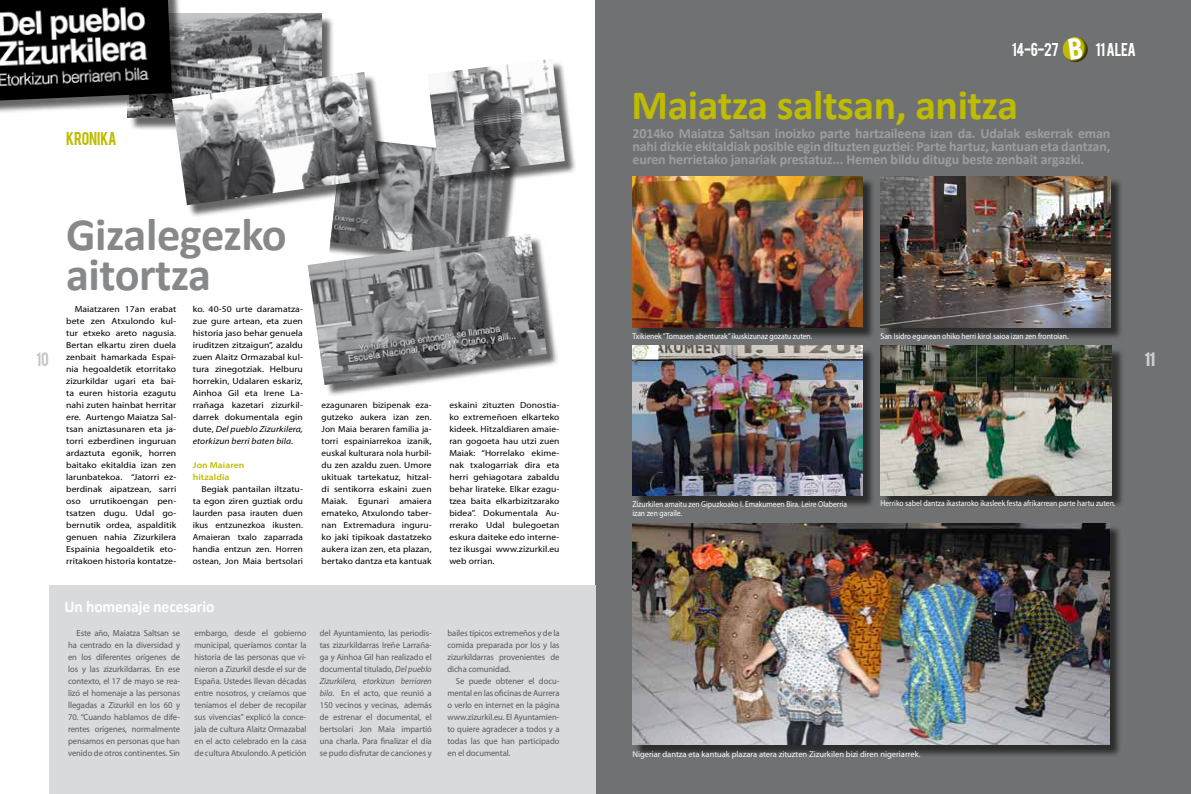
<style>
.page{position:relative;width:1191px;height:794px;background:#fff}
.page>*{position:absolute;margin:0;border:0;box-sizing:border-box;transform-origin:0 0}
.t1{font:700 46.4px/40px "Calibri";letter-spacing:-.01em;color:#87888a}
.t2{font:700 41.8px "Calibri";letter-spacing:-.01em;color:#bebc00}
.t3{font:700 16.4px "Calibri";letter-spacing:-.01em;color:#fff;scale:.95 1}
.t4{font:15px "Bebas";color:#c6c7c8}
.t5{font:14.6px "Bebas";letter-spacing:-.025em;color:#fff}
.t6{font:14.6px "Bebas";letter-spacing:-.01em;color:#bebc00}
.t7{font:700 14px/13px "Calibri";letter-spacing:-.01em;color:#9c9e9f;text-align:justify}
.t8{font:8.8px/12px "Myriad Pro";letter-spacing:-.005em;color:#58585a;text-align:justify}
.t9{font:8.8px/12px "Myriad Pro";letter-spacing:.005em;color:#000;text-align:justify;scale:1.1 1}
.t10{font:8.8px/12px "Myriad Pro";letter-spacing:.005em;color:#000;text-align:justify;scale:1.05 1}
.t11{font:8.8px/12px "Myriad Pro";letter-spacing:.005em;color:#000;text-align:justify;scale:1.08 1}
.t12{font:600 8.8px/12px "Myriad Pro";letter-spacing:.005em;color:#bebc00;scale:1.1 1}
.t13{font:8.5px "Myriad Pro";letter-spacing:-.005em;color:#fff;scale:.9 1}
.t14{font:8.5px "Myriad Pro";letter-spacing:-.005em;color:#fff}
.s1{font-style:italic}
</style>
<div class="page">
<div style="left:595px;top:0;width:596px;height:794px;background:#707172"></div>
<div style="left:634px;top:524px;width:488px;height:233px;background:#000;opacity:.6"></div>
<img style="left:632px;top:523px;width:477px;height:221px">
<div style="left:634px;top:178px;width:240px;height:162px;background:#000;opacity:.6"></div>
<img style="left:632px;top:176px;width:230px;height:151px">
<div style="left:634px;top:347px;width:240px;height:161px;background:#000;opacity:.6"></div>
<img style="left:632px;top:346px;width:230px;height:149px">
<div style="left:882px;top:178px;width:240px;height:162px;background:#000;opacity:.6"></div>
<img style="left:880px;top:176px;width:230px;height:151px">
<div style="left:882px;top:347px;width:242px;height:161px;background:#000;opacity:.6"></div>
<img style="left:880px;top:346px;width:232px;height:149px">
<div style="left:49px;top:585px;width:546px;height:209px;background:#d9dadb"></div>
<div style="left:327px;top:136px;width:191px;height:137px;background:#000;opacity:.6"></div>
<img style="left:330px;top:137px;width:176px;height:97px">
<div style="left:309px;top:236px;width:250px;height:161px;background:#000;opacity:.6"></div>
<img style="left:308px;top:234px;width:239px;height:151px">
<div style="left:429px;top:61px;width:148px;height:127px;background:#000;opacity:.6"></div>
<img style="left:427px;top:59px;width:138px;height:117px">
<div style="left:129px;top:15px;width:205px;height:115px;background:#000;opacity:.6"></div>
<img style="left:127px;top:14px;width:194px;height:104px">
<div style="left:0;top:0;width:184px;height:114px;background:#000;opacity:.6"></div>
<img style="left:0;top:0;width:172px;height:100px">
<div style="left:174px;top:74px;width:217px;height:143px;background:#000;opacity:.6"></div>
<img style="left:172px;top:72px;width:207px;height:133px">
<svg style="left:1062px;top:37px;width:26px;height:25px"></svg>
<h3 class="t6" style="left:66px;top:128px;width:52px">KRONIKA</h3>
<h3 class="t4" style="left:36px;top:348px;width:14px">10</h3>
<h1 class="t1" style="left:66px;top:212px;width:222px">Gizalegezko aitortza</h1>
<p class="t9" style="left:66px;top:303px;width:102px;text-indent:9px">Maiatzaren 17an erabat bete zen Atxulondo kul&shy;tur etxeko areto nagusia.<br>Bertan elkartu ziren duela zenbait hamarkada Espai&shy;nia hegoaldetik etorritako zizurkildar ugari eta bai&shy;ta euren historia ezagutu nahi zuten hainbat herritar ere. Aurtengo Maiatza Sal&shy;tsan aniztasunaren eta ja&shy;torri ezberdinen inguruan ardaztuta egonik, horren baitako ekitaldia izan zen larunbatekoa. “Jatorri ez&shy;berdinak aipatzean, sarri oso urrutikoengan pen&shy;tsatzen dugu. Udal go&shy;bernutik ordea, aspalditik genuen nahia Zizurkilera Espainia hegoaldetik eto&shy;rritakoen historia kontatze-</p>
<p class="t9" style="left:193px;top:303px;width:102px">ko. 40-50 urte daramatza&shy;zue gure artean, eta zuen historia jaso behar genuela iruditzen zitzaigun”, azaldu zuen Alaitz Ormazabal kul&shy;tura zinegotziak. Helburu horrekin, Udalaren eskariz, Ainhoa Gil eta Irene La&shy;rrañaga kazetari zizurkil&shy;darrek dokumentala egin dute, <span class="s1">Del pueblo Zizurkilera, etorkizun berri baten bila</span>.</p>
<p class="t12" style="left:193px;top:459px;width:48px">Jon Maiaren hitzaldia</p>
<p class="t9" style="left:193px;top:483px;width:102px;text-indent:9px">Begiak pantailan iltzatu&shy;ta egon ziren guztiak ordu laurden pasa irauten duen ikus entzunezkoa ikusten.<br>Amaieran txalo zaparrada handia entzun zen. Horren ostean, Jon Maia bertsolari</p>
<h3 class="t3" style="left:65px;top:596px;width:159px">Un homenaje necesario</h3>
<p class="t10" style="left:321px;top:399px;width:106px">ezagunaren bizipenak eza&shy;gutzeko aukera izan zen.<br>Jon Maia beraren familia ja&shy;torri espainiarrekoa izanik, euskal kulturara nola hurbil&shy;du zen azaldu zuen. Umore ukituak tartekatuz, hitzal&shy;di sentikorra eskaini zuen Maiak. Egunari amaiera emateko, Atxulondo taber&shy;nan Extremadura inguru&shy;ko jaki tipikoak dastatzeko aukera izan zen, eta plazan, bertako dantza eta kantuak</p>
<p class="t11" style="left:449px;top:399px;width:103px">eskaini zituzten Donostia&shy;ko extremeñoen elkarteko kideek. Hitzaldiaren amaie&shy;ran gogoeta hau utzi zuen Maiak: “Horrelako ekime&shy;nak txalogarriak dira eta herri gehiagotara zabaldu behar lirateke. Elkar ezagu&shy;tzea baita elkarbizitzarako bidea”. Dokumentala Au&shy;rrerako Udal bulegoetan eskura daiteke edo interne&shy;tez ikusgai www.zizurkil.eu web orrian.</p>
<p class="t8" style="left:68px;top:627px;width:113px;text-indent:9px">Este año, Maiatza Saltsan se ha centrado en la diversidad y en los diferentes orígenes de los y las zizurkildarras. En ese contexto, el 17 de mayo se rea&shy;lizó el homenaje a las personas llegadas a Zizurkil en los 60 y</p>
<p class="t8" style="left:68px;top:711px;width:113px">70. “Cuando hablamos de dife&shy;rentes orígenes, normalmente pensamos en personas que han venido de otros continentes. Sin</p>
<p class="t8" style="left:195px;top:627px;width:113px">embargo, desde el gobierno municipal, queríamos contar la historia de las personas que vi&shy;nieron a Zizurkil desde el sur de España. Ustedes llevan décadas entre nosotros, y creíamos que teníamos el deber de recopilar sus vivencias” explicó la conce&shy;jala de cultura Alaitz Ormazabal en el acto celebrado en la casa de cultura Atxulondo. A petición</p>
<p class="t8" style="left:320px;top:627px;width:113px">del Ayuntamiento, las periodis&shy;tas zizurkildarras Ireñe Larraña&shy;ga y Ainhoa Gil han realizado el documental titulado, <span class="s1">Del pueblo Zizurkilera, etorkizun berriaren bila</span>. En el acto, que reunió a 150 vecinos y vecinas, además de estrenar el documental, el bertsolari Jon Maia impartió una charla. Para finalizar el día se pudo disfrutar de canciones y</p>
<p class="t8" style="left:447px;top:627px;width:113px">bailes típicos extremeños y de la comida preparada por los y las zizurkildarras provenientes de dicha comunidad.</p>
<p class="t8" style="left:447px;top:675px;width:113px;text-indent:9px">Se puede obtener el docu&shy;mental en las oficinas de Aurrera o verlo en internet en la página www.zizurkil.eu. El Ayuntamien&shy;to quiere agradecer a todos y a todas las que han participado en el documental.</p>
<h3 class="t5" style="left:1011px;top:39px;width:49px">14-6-27</h3>
<h3 class="t5" style="left:1095px;top:39px;width:42px">11 ALEA</h3>
<h2 class="t2" style="left:631px;top:79px;width:388px">Maiatza saltsan, anitza</h2>
<p class="t7" style="left:632px;top:126px;width:479px">2014ko Maiatza Saltsan inoizko parte hartzaileena izan da. Udalak eskerrak eman nahi dizkie ekitaldiak posible egin dituzten guztiei: Parte hartuz, kantuan eta dantzan, euren herrietako janariak prestatuz... Hemen bildu ditugu beste zenbait argazki.</p>
<p class="t13" style="left:632px;top:331px;width:201px">Txikienek “Tomasen abenturak” ikuskizunaz gozatu zuten.</p>
<p class="t13" style="left:880px;top:331px;width:210px">San Isidro egunean ohiko herri kirol saioa izan zen frontoian.</p>
<h3 class="t4" style="left:1145px;top:348px;width:12px">11</h3>
<p class="t13" style="left:632px;top:499px;width:240px">Zizurkilen amaitu zen Gipuzkoako I. Emakumeen Bira. Leire Olaberria</p>
<p class="t13" style="left:880px;top:498px;width:262px">Herriko sabel dantza ikastaroko ikasleek festa afrikarrean parte hartu zuten.</p>
<p class="t13" style="left:632px;top:508px;width:57px">izan zen garaile.</p>
<p class="t14" style="left:632px;top:748px;width:290px">Nigeriar dantza eta kantuak plazara atera zituzten Zizurkilen bizi diren nigeriarrek.</p>
</div>
